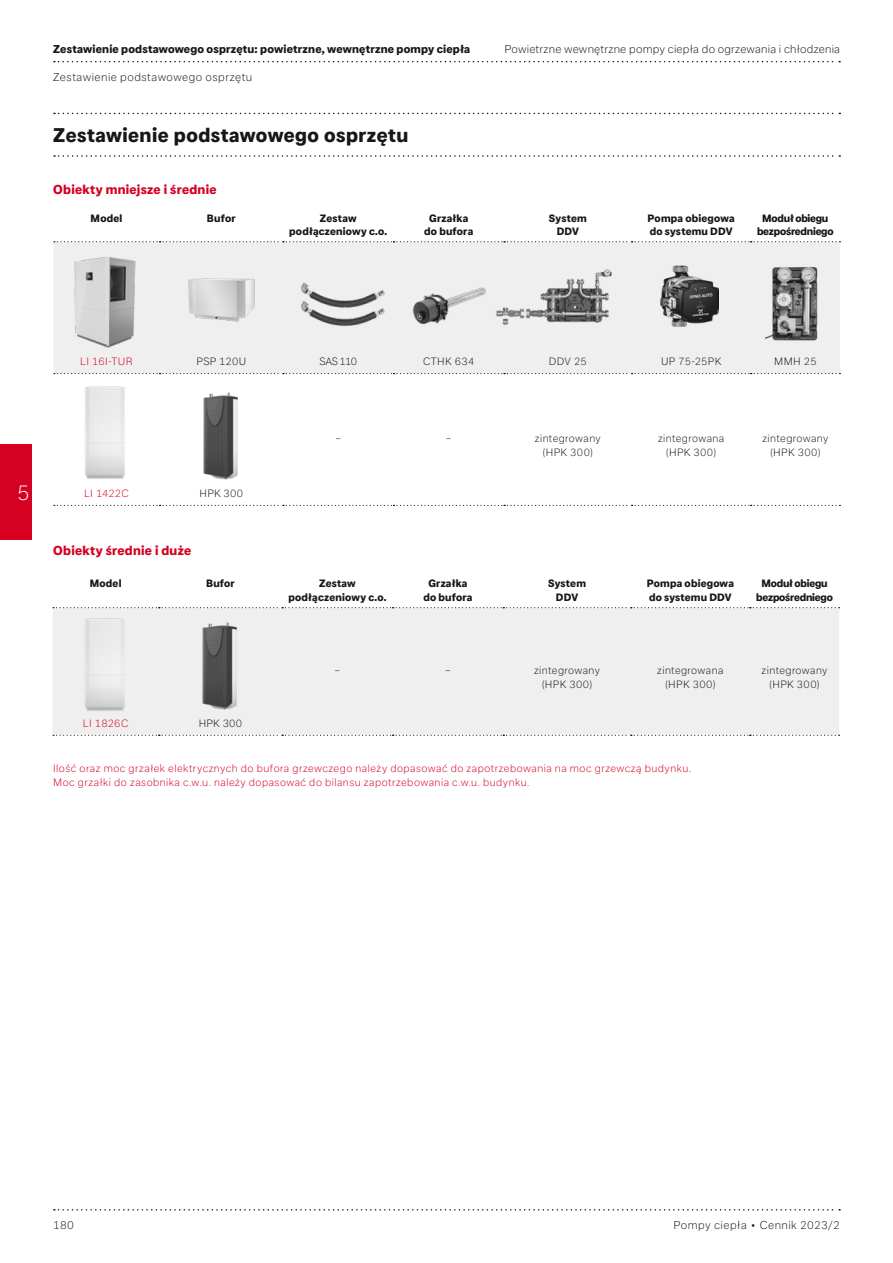
<style>
.page{position:relative;width:893px;height:1263px;background:#fff}
.page>*{position:absolute;margin:0;border:0;box-sizing:border-box;transform-origin:0 0}
.t1{font:300 21px "Glen Dimplex Sans";color:#fff}
.t2{font:800 19.5px "Glen Dimplex Sans";letter-spacing:.025em;color:#171715}
.t3{font:800 12.75px "Glen Dimplex Sans";letter-spacing:.025em;color:#d60022}
.t4{font:300 11.25px "Glen Dimplex Sans";letter-spacing:.03em;color:#171715}
.t5{font:800 11.25px "Glen Dimplex Sans";letter-spacing:.02em;color:#171715}
.t6{font:300 10.5px/13.5px "Glen Dimplex Sans";letter-spacing:.045em;color:#d60022}
.t7{font:300 10.5px/13.5px "Glen Dimplex Sans";letter-spacing:.035em;color:#171715;text-align:center}
.t8{font:800 10.5px/13.5px "Glen Dimplex Sans";letter-spacing:.015em;color:#171715;text-align:center}
.t9{font:800 10.5px/13.5px "Glen Dimplex Sans";letter-spacing:-.02em;color:#171715;text-align:center}
</style>
<div class="page">
<div style="left:53px;top:608px;width:786px;height:127px;background:#efefef"></div>
<svg style="left:53px;top:735px;width:787px;height:1px"></svg>
<svg style="left:53px;top:607px;width:787px;height:1px"></svg>
<img style="left:197px;top:620px;width:47px;height:90px">
<div style="left:53px;top:242px;width:787px;height:132px;background:#efefef"></div>
<svg style="left:54px;top:241px;width:786px;height:1px"></svg>
<svg style="left:54px;top:373px;width:786px;height:1px"></svg>
<svg style="left:54px;top:505px;width:786px;height:1px"></svg>
<img style="left:203px;top:392px;width:35px;height:88px">
<svg style="left:54px;top:1209px;width:786px;height:1px"></svg>
<svg style="left:54px;top:61px;width:786px;height:1px"></svg>
<div style="left:0;top:444px;width:32px;height:96px;background:#d60022"></div>
<svg style="left:54px;top:113px;width:786px;height:1px"></svg>
<svg style="left:54px;top:155px;width:786px;height:2px"></svg>
<img style="left:300px;top:280px;width:87px;height:47px">
<img style="left:67px;top:250px;width:77px;height:98px">
<img style="left:400px;top:280px;width:93px;height:54px">
<img style="left:660px;top:266px;width:58px;height:61px">
<img style="left:494px;top:267px;width:119px;height:68px">
<img style="left:179px;top:266px;width:85px;height:66px">
<img style="left:85px;top:386px;width:40px;height:93px">
<img style="left:74px;top:614px;width:58px;height:105px">
<img style="left:766px;top:262px;width:58px;height:79px">
<p class="t5" style="left:53px;top:42px;width:419px">Zestawienie podstawowego osprzętu: powietrzne, wewnętrzne pompy ciepła</p>
<p class="t4" style="left:53px;top:70px;width:201px">Zestawienie podstawowego osprzętu</p>
<h2 class="t2" style="left:53px;top:123px;width:356px">Zestawienie podstawowego osprzętu</h2>
<p class="t3" style="left:53px;top:182px;width:165px">Obiekty mniejsze i średnie</p>
<p class="t4" style="left:504px;top:42px;width:337px">Powietrzne wewnętrzne pompy ciepła do ogrzewania i chłodzenia</p>
<p class="t8" style="left:91px;top:211px;width:33px">Model</p>
<p class="t8" style="left:207px;top:211px;width:30px">Bufor</p>
<p class="t8" style="left:289px;top:211px;width:99px">Zestaw podłączeniowy c.o.</p>
<p class="t8" style="left:424px;top:211px;width:51px">Grzałka do bufora</p>
<p class="t8" style="left:549px;top:211px;width:40px">System<br>DDV</p>
<p class="t8" style="left:648px;top:211px;width:89px;text-align:left">Pompa obiegowa do systemu DDV</p>
<p class="t9" style="left:757px;top:211px;width:78px">Moduł obiegu bezpośredniego</p>
<p class="t6" style="left:80px;top:354px;width:54px">LI 16I-TUR</p>
<p class="t7" style="left:196px;top:354px;width:51px">PSP 120U</p>
<p class="t7" style="left:319px;top:354px;width:39px">SAS 110</p>
<p class="t7" style="left:423px;top:354px;width:53px">CTHK 634</p>
<p class="t7" style="left:549px;top:354px;width:40px">DDV 25</p>
<p class="t7" style="left:661px;top:354px;width:62px">UP 75-25PK</p>
<p class="t7" style="left:774px;top:354px;width:44px">MMH 25</p>
<h1 class="t1" style="left:17px;top:480px;width:14px">5</h1>
<p class="t6" style="left:84px;top:486px;width:46px">LI 1422C</p>
<p class="t7" style="left:200px;top:486px;width:45px">HPK 300</p>
<p class="t3" style="left:53px;top:543px;width:140px">Obiekty średnie i duże</p>
<p class="t7" style="left:335px;top:431px;width:7px">–</p>
<p class="t7" style="left:446px;top:431px;width:7px">–</p>
<p class="t7" style="left:535px;top:431px;width:67px">zintegrowany (HPK 300)</p>
<p class="t7" style="left:658px;top:431px;width:68px">zintegrowana (HPK 300)</p>
<p class="t7" style="left:762px;top:431px;width:67px">zintegrowany (HPK 300)</p>
<p class="t8" style="left:90px;top:577px;width:33px">Model</p>
<p class="t8" style="left:206px;top:577px;width:30px">Bufor</p>
<p class="t8" style="left:288px;top:577px;width:99px">Zestaw podłączeniowy c.o.</p>
<p class="t8" style="left:423px;top:577px;width:51px">Grzałka do bufora</p>
<p class="t8" style="left:548px;top:577px;width:40px">System<br>DDV</p>
<p class="t8" style="left:647px;top:577px;width:89px;text-align:left">Pompa obiegowa do systemu DDV</p>
<p class="t9" style="left:756px;top:577px;width:78px">Moduł obiegu bezpośredniego</p>
<p class="t6" style="left:83px;top:716px;width:47px">LI 1826C</p>
<p class="t7" style="left:199px;top:716px;width:45px">HPK 300</p>
<p class="t7" style="left:335px;top:663px;width:7px">–</p>
<p class="t7" style="left:445px;top:663px;width:7px">–</p>
<p class="t7" style="left:534px;top:663px;width:67px">zintegrowany (HPK 300)</p>
<p class="t7" style="left:657px;top:663px;width:68px">zintegrowana (HPK 300)</p>
<p class="t7" style="left:762px;top:663px;width:67px">zintegrowany (HPK 300)</p>
<p class="t6" style="left:53px;top:761px;width:639px">Ilość oraz moc grzałek elektrycznych do bufora grzewczego należy dopasować do zapotrzebowania na moc grzewczą budynku.<br>Moc grzałki do zasobnika c.w.u. należy dopasować do bilansu zapotrzebowania c.w.u. budynku.</p>
<p class="t4" style="left:53px;top:1219px;width:22px">180</p>
<p class="t4" style="left:674px;top:1219px;width:168px">Pompy ciepła ∙ Cennik 2023/2</p>
</div>
